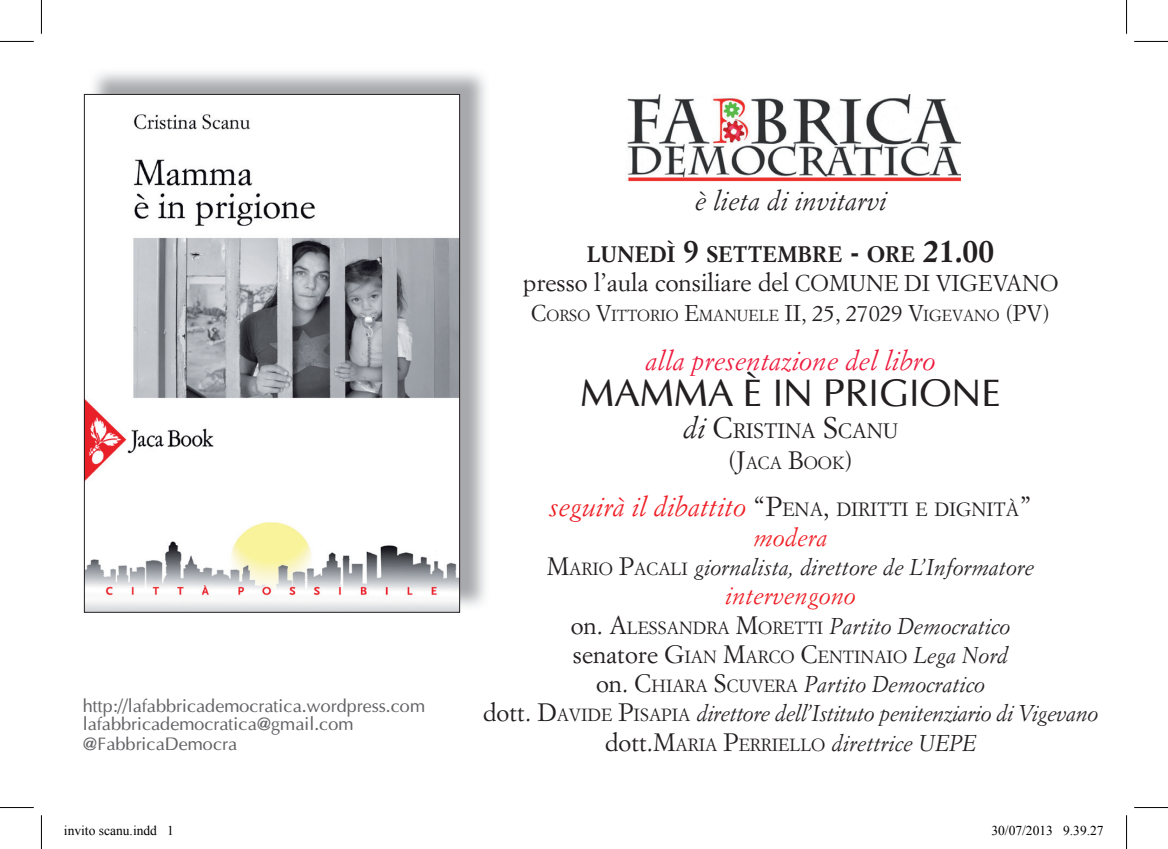
<style>
.page{position:relative;width:1168px;height:849px;background:#fff}
.page>*{position:absolute;margin:0;border:0;box-sizing:border-box;transform-origin:0 0}
.t1{font:38.25px "Optima";color:#231f20}
.t2{font:italic 27px "Simoncini Garamond Std";color:#ee1d23}
.t3{font:italic 27px "Simoncini Garamond Std";color:#ed1a3d}
.t4{font:italic 27px "Simoncini Garamond Std";color:#231f20}
.t5{font:24.75px "Simoncini Garamond Std";color:#231f20}
.t6{font:italic 24.75px "Simoncini Garamond Std";color:#ee1d23}
.t7{font:italic 22.5px/29.2px "Simoncini Garamond Std";letter-spacing:-.02em;color:#231f20;text-align:center}
.t8{font:italic 22.5px "Simoncini Garamond Std";color:#231f20}
.t9{font:700 22.05px "Simoncini Garamond Std";color:#231f20}
.t10{font:20.47px "Simoncini Garamond Std";color:#231f20}
.t11{font:18px/18px "Optima";color:#636366}
.t12{font:17.32px "Simoncini Garamond Std";color:#231f20}
.t13{font:15.75px "Simoncini Garamond Std";color:#231f20}
.t14{font:13.5px "Times New Roman";color:#000}
.s1{font-size:31.5px}
.s2{font-size:22.5px}
.s3{font-style:italic;font-size:29.25px}
.s4{font-size:29.25px}
.s5{font-size:24.75px}
.s6{font-style:normal;color:#231f20}
.s7{font-style:normal;font-size:18.9px;color:#231f20}
.s8{font-style:normal;font-size:24.75px}
.s9{font-style:normal;font-size:17.32px}
.s10{font-style:italic;font-size:22.5px}
</style>
<div class="page">
<img style="left:88px;top:72px;width:398px;height:541px">
<img style="left:86px;top:96px;width:372px;height:514px">
<img style="left:625px;top:95px;width:335px;height:87px">
<hr style="left:0;top:41px;width:34px;height:1px;background:#000">
<hr style="left:1133px;top:41px;width:34px;height:1px;background:#000">
<hr style="left:0;top:806px;width:34px;height:1px;background:#000">
<hr style="left:1133px;top:806px;width:34px;height:1px;background:#000">
<hr style="left:41px;top:0;width:1px;height:34px;background:#000">
<hr style="left:41px;top:814px;width:1px;height:34px;background:#000">
<hr style="left:1125px;top:0;width:1px;height:34px;background:#000">
<hr style="left:1125px;top:814px;width:1px;height:34px;background:#000">
<p class="t11" style="left:83px;top:696px;width:343px">http://lafabbricademocratica.wordpress.com lafabbricademocratica@gmail.com</p>
<p class="t11" style="left:83px;top:734px;width:156px">@FabbricaDemocra</p>
<p class="t4" style="left:694px;top:185px;width:193px">è lieta di invitarvi</p>
<p class="t9" style="left:586px;top:240px;width:408px">LUNEDÌ <span class="s1">9</span> SETTEMBRE <span class="s1">-</span> ORE <span class="s1">21.00</span></p>
<p class="t5" style="left:522px;top:267px;width:537px">presso l’aula consiliare del <span class="s2">COMUNE DI VIGEVANO</span></p>
<p class="t13" style="left:531px;top:305px;width:520px"><span class="s2">C</span>ORSO <span class="s2">V</span>ITTORIO <span class="s2">E</span>MANUELE <span class="s2">II, 25, 27029 V</span>IGEVANO <span class="s2">(PV)</span></p>
<p class="t3" style="left:645px;top:344px;width:291px">alla presentazione del libro</p>
<h1 class="t1" style="left:580px;top:369px;width:422px">MAMMA È IN PRIGIONE</h1>
<p class="t10" style="left:682px;top:417px;width:217px"><span class="s3">di</span> <span class="s4">C</span>RISTINA <span class="s4">S</span>CANU</p>
<p class="t12" style="left:728px;top:452px;width:126px"><span class="s5">(J</span>ACA <span class="s5">B</span>OOK<span class="s5">)</span></p>
<p class="t2" style="left:548px;top:490px;width:484px">seguirà il dibattito <span class="s6">“P</span><span class="s7">ENA</span><span class="s6">,</span> <span class="s7">DIRITTI E DIGNITÀ</span><span class="s6">”</span></p>
<p class="t6" style="left:753px;top:522px;width:75px">modera</p>
<p class="t8" style="left:546px;top:553px;width:489px"><span class="s8">M</span><span class="s9">ARIO</span> <span class="s8">P</span><span class="s9">ACALI</span> giornalista, direttore de L’Informatore</p>
<p class="t6" style="left:725px;top:580px;width:132px">intervengono</p>
<p class="t8" style="left:570px;top:612px;width:441px"><span class="s8">on.</span> <span class="s8">A</span><span class="s9">LESSANDRA</span> <span class="s8">M</span><span class="s9">ORETTI</span> Partito Democratico</p>
<p class="t12" style="left:572px;top:646px;width:437px"><span class="s5">senatore</span> <span class="s5">G</span>IAN <span class="s5">M</span>ARCO <span class="s5">C</span>ENTINAIO <span class="s10">Lega Nord</span></p>
<p class="t7" style="left:482px;top:669px;width:616px"><span class="s8">on.</span> <span class="s8">C</span><span class="s9">HIARA</span> <span class="s8">S</span><span class="s9">CUVERA</span> Partito Democratico<br><span class="s8">dott.</span> <span class="s8">D</span><span class="s9">AVIDE</span> <span class="s8">P</span><span class="s9">ISAPIA</span> direttore dell’Istituto penitenziario di Vigevano <span class="s8">dott.</span><span class="s8">M</span><span class="s9">ARIA</span> <span class="s8">P</span><span class="s9">ERRIELLO</span> direttrice UEPE</p>
<p class="t14" style="left:64px;top:821px;width:111px">invito scanu.indd 1</p>
<p class="t14" style="left:991px;top:821px;width:114px">30/07/2013 9.39.27</p>
</div>
